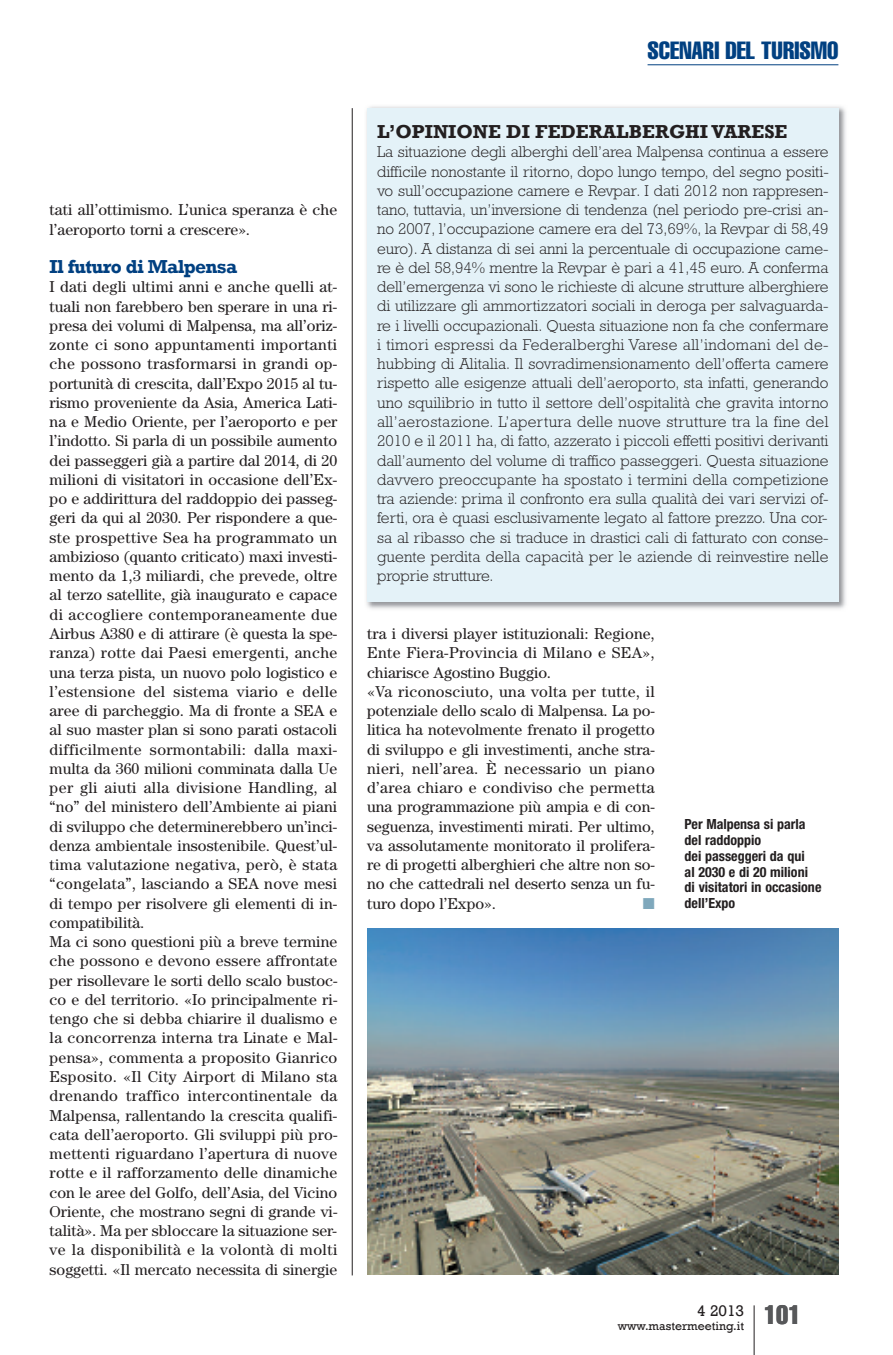
<style>
.page{position:relative;width:893px;height:1355px;background:#fff}
.page>*{position:absolute;margin:0;border:0;box-sizing:border-box;transform-origin:0 0}
.t1{font:extra-condensed 26.25px "Helvetica";color:#57585a}
.t2{font:extra-condensed 24.5px "Helvetica";color:#014081}
.t3{font:700 19.25px "Rockwell";color:#231f20}
.t4{font:700 19.25px "Rockwell";letter-spacing:-.035em;color:#014081}
.t5{font:15.75px/19.2px "Century";letter-spacing:.005em;color:#231f20}
.t6{font:300 15.75px/19.2px "Rockwell";letter-spacing:.01em;color:#231f20;text-align:justify}
.t7{font:15.75px "Rockwell";color:#231f20}
.t8{font:15.75px "Zapf Dingbats";color:#7fa8bc}
.t9{font:700 condensed 14px/15.8px "Helvetica Neue";color:#231f20}
.t10{font:12.25px "Rockwell";color:#231f20}
</style>
<div class="page">
<img style="left:367px;top:928px;width:471px;height:346px">
<hr style="left:754px;top:1305px;width:1px;height:49px;background:#231f20">
<hr style="left:648px;top:64px;width:190px;height:1px;background:#014081">
<hr style="left:352px;top:108px;width:1px;height:1167px;background:#231f20">
<img style="left:366px;top:106px;width:480px;height:503px">
<div style="left:367px;top:108px;width:471px;height:493px;background:#e4f2f8"></div>
<p class="t5" style="left:50px;top:202px;width:289px">tati all’ottimismo. L’unica speranza è che l’aeroporto torni a crescere».</p>
<p class="t4" style="left:50px;top:255px;width:189px">IL FUTURO DI MALPENSA</p>
<p class="t5" style="left:50px;top:279px;width:289px">I dati degli ultimi anni e anche quelli at&shy;tuali non farebbero ben sperare in una ri&shy;presa dei volumi di Malpensa, ma all’oriz&shy;zonte ci sono appuntamenti importanti che possono trasformarsi in grandi op&shy;portunità di crescita, dall’Expo 2015 al tu&shy;rismo proveniente da Asia, America Lati&shy;na e Medio Oriente, per l’aeroporto e per l’indotto. Si parla di un possibile aumento dei passeggeri già a partire dal 2014, di 20 milioni di visitatori in occasione dell’Ex&shy;po e addirittura del raddoppio dei passeg&shy;geri da qui al 2030. Per rispondere a que&shy;ste prospettive Sea ha programmato un ambizioso (quanto criticato) maxi investi&shy;mento da 1,3 miliardi, che prevede, oltre al terzo satellite, già inaugurato e capace di accogliere contemporaneamente due Airbus A380 e di attirare (è questa la spe&shy;ranza) rotte dai Paesi emergenti, anche una terza pista, un nuovo polo logistico e l’estensione del sistema viario e delle aree di parcheggio. Ma di fronte a SEA e al suo master plan si sono parati ostacoli difficilmente sormontabili: dalla maxi&shy;multa da 360 milioni comminata dalla Ue per gli aiuti alla divisione Handling, al “no” del ministero dell’Ambiente ai piani di sviluppo che determinerebbero un’inci&shy;denza ambientale insostenibile. Quest’ul&shy;tima valutazione negativa, però, è stata “congelata”, lasciando a SEA nove mesi di tempo per risolvere gli elementi di in&shy;compatibilità.<br>Ma ci sono questioni più a breve termine che possono e devono essere affrontate per risollevare le sorti dello scalo bustoc&shy;co e del territorio. «Io principalmente ri&shy;tengo che si debba chiarire il dualismo e la concorrenza interna tra Linate e Mal&shy;pensa», commenta a proposito Gianrico Esposito. «Il City Airport di Milano sta drenando traffico intercontinentale da Malpensa, rallentando la crescita qualifi&shy;cata dell’aeroporto. Gli sviluppi più pro&shy;mettenti riguardano l’apertura di nuove rotte e il rafforzamento delle dinamiche con le aree del Golfo, dell’Asia, del Vicino Oriente, che mostrano segni di grande vi&shy;talità». Ma per sbloccare la situazione ser&shy;ve la disponibilità e la volontà di molti soggetti. «Il mercato necessita di sinergie</p>
<h2 class="t2" style="left:648px;top:42px;width:192px">SCENARI DEL TURISMO</h2>
<p class="t3" style="left:377px;top:120px;width:412px">L’OPINIONE DI FEDERALBERGHI VARESE</p>
<p class="t6" style="left:377px;top:144px;width:453px">La situazione degli alberghi dell’area Malpensa continua a essere difficile nonostante il ritorno, dopo lungo tempo, del segno positi&shy;vo sull’occupazione camere e Revpar. I dati 2012 non rappresen&shy;tano, tuttavia, un’inversione di tendenza (nel periodo pre-crisi an&shy;no 2007, l’occupazione camere era del 73,69%, la Revpar di 58,49 euro). A distanza di sei anni la percentuale di occupazione came&shy;re è del 58,94% mentre la Revpar è pari a 41,45 euro. A conferma dell’emergenza vi sono le richieste di alcune strutture alberghiere di utilizzare gli ammortizzatori sociali in deroga per salvaguarda&shy;re i livelli occupazionali. Questa situazione non fa che confermare i timori espressi da Federalberghi Varese all’indomani del de&shy;hubbing di Alitalia. Il sovradimensionamento dell’offerta camere rispetto alle esigenze attuali dell’aeroporto, sta infatti, generando uno squilibrio in tutto il settore dell’ospitalità che gravita intorno all’aerostazione. L’apertura delle nuove strutture tra la fine del 2010 e il 2011 ha, di fatto, azzerato i piccoli effetti positivi derivanti dall’aumento del volume di traffico passeggeri. Questa situazione davvero preoccupante ha spostato i termini della competizione tra aziende: prima il confronto era sulla qualità dei vari servizi of&shy;ferti, ora è quasi esclusivamente legato al fattore prezzo. Una cor&shy;sa al ribasso che si traduce in drastici cali di fatturato con conse&shy;guente perdita della capacità per le aziende di reinvestire nelle proprie strutture.</p>
<p class="t5" style="left:367px;top:625px;width:289px">tra i diversi player istituzionali: Regione, Ente Fiera-Provincia di Milano e SEA», chiarisce Agostino Buggio.<br>«Va riconosciuto, una volta per tutte, il potenziale dello scalo di Malpensa. La po&shy;litica ha notevolmente frenato il progetto di sviluppo e gli investimenti, anche stra&shy;nieri, nell’area. È necessario un piano d’area chiaro e condiviso che permetta una programmazione più ampia e di con&shy;seguenza, investimenti mirati. Per ultimo, va assolutamente monitorato il prolifera&shy;re di progetti alberghieri che altre non so&shy;no che cattedrali nel deserto senza un fu&shy;turo dopo l’Expo».</p>
<p class="t8" style="left:643px;top:894px;width:13px">■</p>
<p class="t9" style="left:685px;top:817px;width:138px">Per Malpensa si parla del raddoppio<br>dei passeggeri da qui<br>al 2030 e di 20 milioni di visitatori in occasione dell’Expo</p>
<p class="t7" style="left:697px;top:1300px;width:49px">4 2013</p>
<p class="t10" style="left:618px;top:1318px;width:128px">www.mastermeeting.it</p>
<h1 class="t1" style="left:764px;top:1305px;width:38px">101</h1>
</div>
